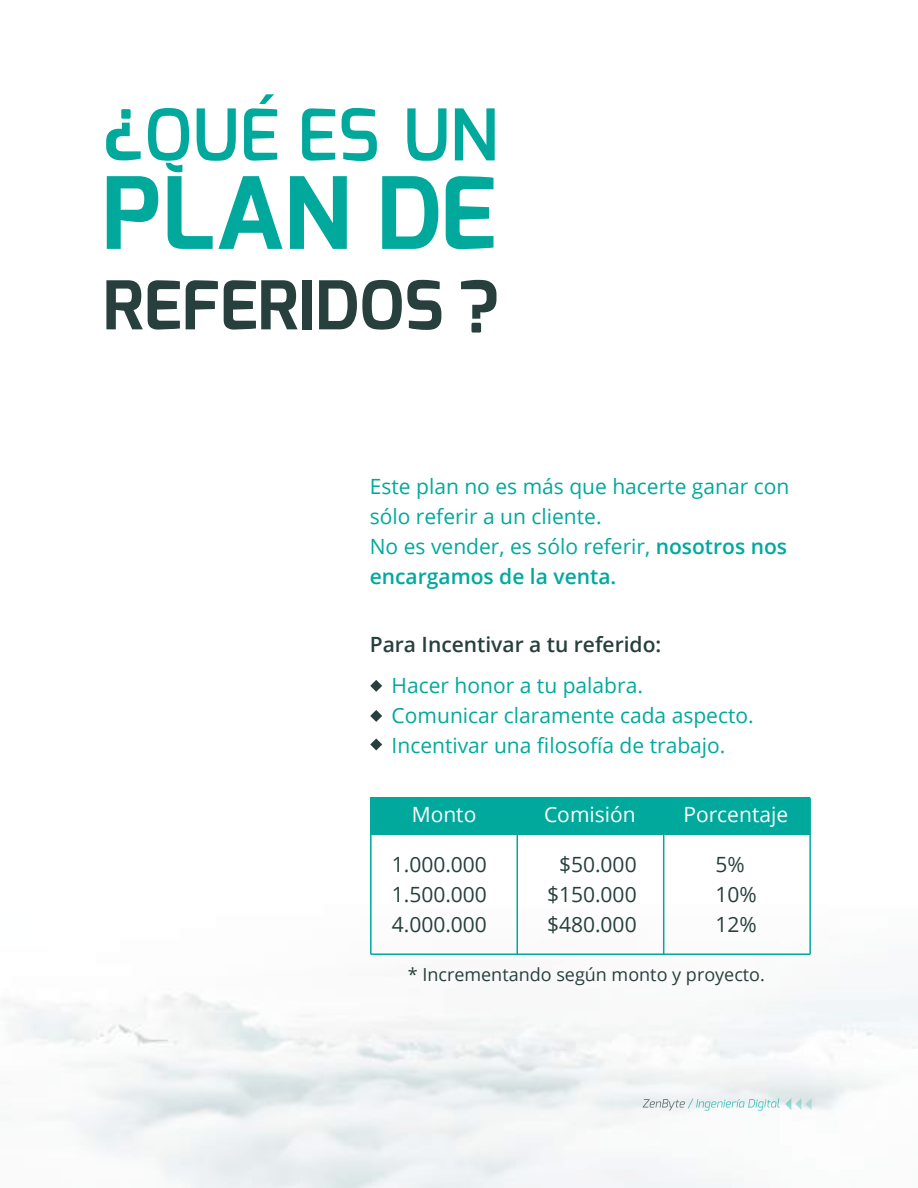
<style>
.page{position:relative;width:918px;height:1188px;background:#fff}
.page>*{position:absolute;margin:0;border:0;box-sizing:border-box;transform-origin:0 0}
.t1{font:21px/30px "Open Sans";color:#01a99d}
.t2{font:21px/30px "Open Sans";color:#27403d;text-align:justify}
.t3{font:600 21px "Open Sans";color:#27403d}
.t4{font:21px "Open Sans";color:#fff}
.t5{font:18px "Open Sans";color:#27403d}
.s1{font-weight:600}
</style>
<div class="page">
<svg style="left:106px;top:280px;width:74px;height:50px"></svg>
<svg style="left:186px;top:280px;width:32px;height:49px"></svg>
<svg style="left:224px;top:280px;width:74px;height:50px"></svg>
<div style="left:303px;top:280px;width:9px;height:49px;background:#27403d"></div>
<svg style="left:319px;top:280px;width:122px;height:50px"></svg>
<svg style="left:643px;top:1098px;width:169px;height:13px"></svg>
<svg style="left:302px;top:108px;width:33px;height:53px"></svg>
<svg style="left:342px;top:108px;width:35px;height:53px"></svg>
<svg style="left:407px;top:108px;width:39px;height:53px"></svg>
<svg style="left:455px;top:108px;width:40px;height:52px"></svg>
<svg style="left:290px;top:176px;width:57px;height:73px"></svg>
<svg style="left:382px;top:176px;width:56px;height:73px"></svg>
<svg style="left:446px;top:176px;width:48px;height:73px"></svg>
<svg style="left:106px;top:94px;width:177px;height:155px"></svg>
<svg style="left:461px;top:280px;width:35px;height:53px"></svg>
<div style="left:371px;top:797px;width:439px;height:38px;background:#01a99d"></div>
<hr style="left:370px;top:798px;width:2px;height:156px;background:#01a99d">
<hr style="left:517px;top:798px;width:1px;height:156px;background:#01a99d">
<hr style="left:663px;top:798px;width:1px;height:156px;background:#01a99d">
<hr style="left:809px;top:798px;width:2px;height:156px;background:#01a99d">
<hr style="left:371px;top:953px;width:439px;height:2px;background:#01a99d">
<svg style="left:370px;top:680px;width:12px;height:12px"></svg>
<svg style="left:370px;top:710px;width:12px;height:12px"></svg>
<svg style="left:370px;top:739px;width:12px;height:11px"></svg>
<p class="t1" style="left:370px;top:470px;width:421px">Este plan no es más que hacerte ganar con sólo referir a un cliente.<br>No es vender, es sólo referir, <span class="s1">nosotros nos encargamos de la venta.</span></p>
<p class="t3" style="left:370px;top:630px;width:293px">Para Incentivar a tu referido:</p>
<p class="t1" style="left:392px;top:669px;width:364px">Hacer honor a tu palabra.<br>Comunicar claramente cada aspecto.<br>Incentivar una filosofía de trabajo.</p>
<p class="t4" style="left:412px;top:800px;width:66px">Monto</p>
<p class="t4" style="left:544px;top:800px;width:93px">Comisión</p>
<p class="t4" style="left:683px;top:800px;width:106px">Porcentaje</p>
<p class="t2" style="left:392px;top:849px;width:97px">1.000.000<br>1.500.000<br>4.000.000</p>
<p class="t2" style="left:547px;top:849px;width:91px;text-align:center">$50.000 $150.000 $480.000</p>
<p class="t2" style="left:716px;top:849px;width:43px;text-align:left">5%<br>10%<br>12%</p>
<p class="t5" style="left:408px;top:962px;width:359px">* Incrementando según monto y proyecto.</p>
</div>
